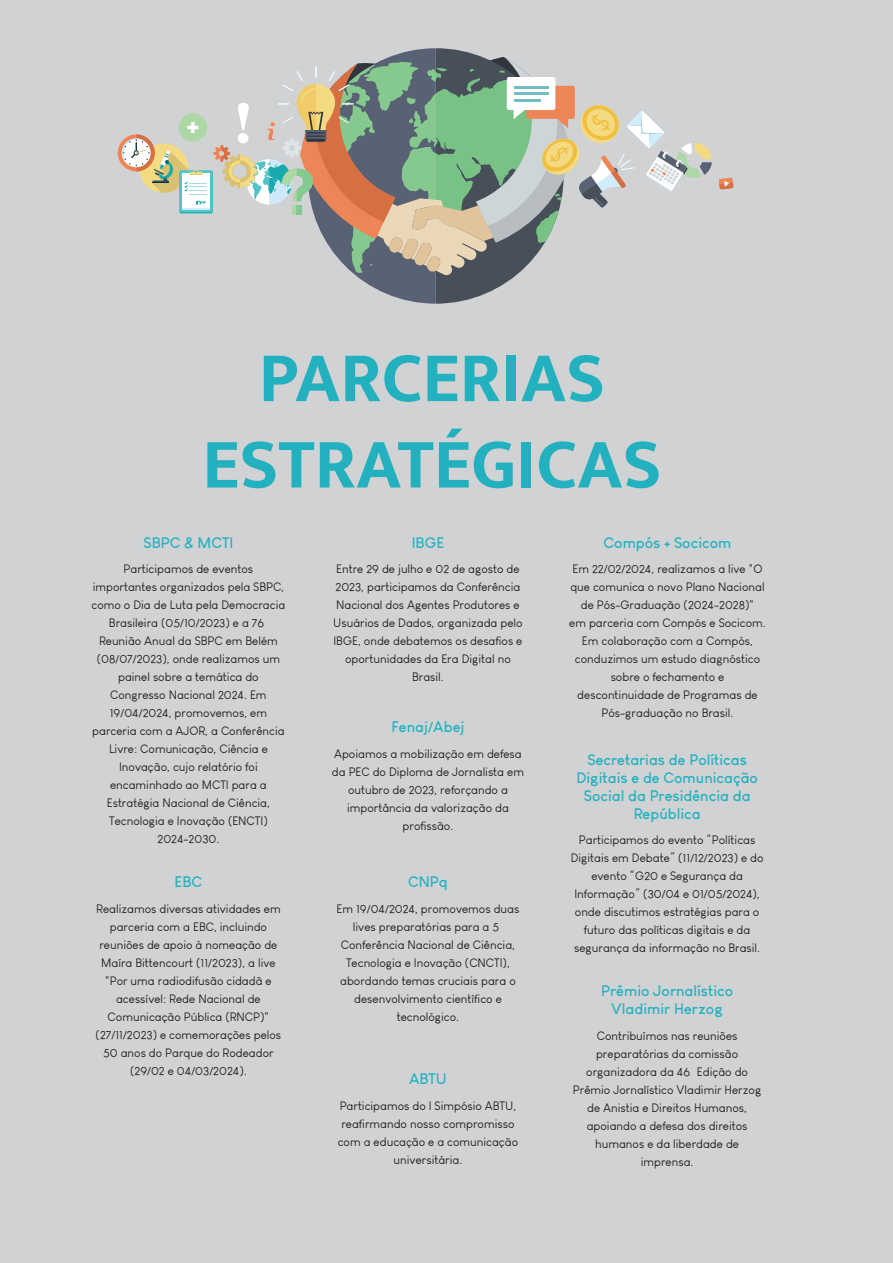
<style>
.page{position:relative;width:893px;height:1263px;background:#d1d2d4}
.page>*{position:absolute;margin:0;border:0;box-sizing:border-box;transform-origin:0 0}
.t1{font:700 72px/86.4px "Mukta Mahee";color:#23b1c0;text-align:center}
.t2{font:700 15px/18px "Louis George Cafe";color:#23b1c0;text-align:center}
.t3{font:12px/18px "Louis George Cafe";color:#231f20;text-align:center}
</style>
<div class="page">
<div style="left:719px;top:178px;width:14px;height:11px;background:#ed8557"></div>
<svg style="left:719px;top:181px;width:14px;height:8px"></svg>
<div style="left:118px;top:134px;width:37px;height:37px;background:#ed8557;border-radius:50%"></div>
<div style="left:179px;top:113px;width:28px;height:29px;background:#aed7a6;border-radius:50%"></div>
<div style="left:179px;top:171px;width:34px;height:42px;background:#2ab1b4"></div>
<div style="left:179px;top:170px;width:34px;height:42px;background:#52c3c6"></div>
<div style="left:182px;top:173px;width:28px;height:37px;background:#fff"></div>
<hr style="left:182px;top:208px;width:28px;height:2px;background:#d1ecfa">
<svg style="left:122px;top:122px;width:84px;height:73px"></svg>
<svg style="left:196px;top:201px;width:10px;height:4px"></svg>
<svg style="left:213px;top:48px;width:499px;height:256px"></svg>
<div style="left:297px;top:205px;width:5px;height:10px;background:#85c98e"></div>
<h1 class="t1" style="left:202px;top:333px;width:460px">PARCERIAS<br>ESTRATÉGICAS</h1>
<p class="t2" style="left:144px;top:533px;width:91px">SBPC &amp; MCTI</p>
<p class="t3" style="left:92px;top:560px;width:195px">Participamos de eventos importantes organizados pela SBPC, como o Dia de Luta pela Democracia<br>Brasileira (05/10/2023) e a 76ª<br>Reunião Anual da SBPC em Belém (08/07/2023), onde realizamos um painel sobre a temática do<br>Congresso Nacional 2024. Em<br>19/04/2024, promovemos, em parceria com a AJOR, a Conferência<br>Livre: Comunicação, Ciência e<br>Inovação, cujo relatório foi encaminhado ao MCTI para a<br>Estratégia Nacional de Ciência,<br>Tecnologia e Inovação (ENCTI)<br>2024-2030.</p>
<p class="t2" style="left:175px;top:872px;width:29px">EBC</p>
<p class="t3" style="left:96px;top:899px;width:187px">Realizamos diversas atividades em parceria com a EBC, incluindo reuniões de apoio à nomeação de<br>Maíra Bittencourt (11/2023), a live "Por uma radiodifusão cidadã e acessível: Rede Nacional de<br>Comunicação Pública (RNCP)" (27/11/2023) e comemorações pelos<br>50 anos do Parque do Rodeador (29/02 e 04/03/2024).</p>
<p class="t2" style="left:412px;top:533px;width:34px">IBGE</p>
<p class="t3" style="left:333px;top:560px;width:191px">Entre 29 de julho e 02 de agosto de<br>2023, participamos da Conferência<br>Nacional dos Agentes Produtores e<br>Usuários de Dados, organizada pelo<br>IBGE, onde debatemos os desafios e oportunidades da Era Digital no<br>Brasil.</p>
<p class="t2" style="left:392px;top:717px;width:74px">Fenaj/Abej</p>
<p class="t3" style="left:332px;top:744px;width:194px">Apoiamos a mobilização em defesa da PEC do Diploma de Jornalista em outubro de 2023, reforçando a importância da valorização da profissão.</p>
<p class="t2" style="left:408px;top:872px;width:41px">CNPq</p>
<p class="t3" style="left:337px;top:899px;width:184px">Em 19/04/2024, promovemos duas lives preparatórias para a 5ª<br>Conferência Nacional de Ciência,<br>Tecnologia e Inovação (CNCTI), abordando temas cruciais para o desenvolvimento científico e tecnológico.</p>
<p class="t2" style="left:409px;top:1070px;width:39px">ABTU</p>
<p class="t3" style="left:338px;top:1096px;width:182px">Participamos do I Simpósio ABTU, reafirmando nosso compromisso com a educação e a comunicação universitária.</p>
<p class="t2" style="left:604px;top:533px;width:129px">Compós + Socicom</p>
<p class="t3" style="left:569px;top:560px;width:198px">Em 22/02/2024, realizamos a live "O que comunica o novo Plano Nacional de Pós-Graduação (2024-2028)"<br>em parceria com Compós e Socicom.<br>Em colaboração com a Compós, conduzimos um estudo diagnóstico sobre o fechamento e descontinuidade de Programas de<br>Pós-graduação no Brasil.</p>
<p class="t2" style="left:576px;top:750px;width:183px">Secretarias de Políticas<br>Digitais e de Comunicação<br>Social da Presidência da<br>República</p>
<p class="t3" style="left:571px;top:831px;width:194px">Participamos do evento “Políticas Digitais em Debate” (11/12/2023) e do evento “G20 e Segurança da Informação” (30/04 e 01/05/2024), onde discutimos estratégias para o futuro das políticas digitais e da segurança da informação no Brasil.</p>
<p class="t2" style="left:601px;top:982px;width:134px">Prêmio Jornalístico<br>Vladimir Herzog</p>
<p class="t3" style="left:573px;top:1027px;width:190px">Contribuímos nas reuniões preparatórias da comissão organizadora da 46ª Edição do<br>Prêmio Jornalístico Vladimir Herzog de Anistia e Direitos Humanos, apoiando a defesa dos direitos humanos e da liberdade de imprensa.</p>
</div>
